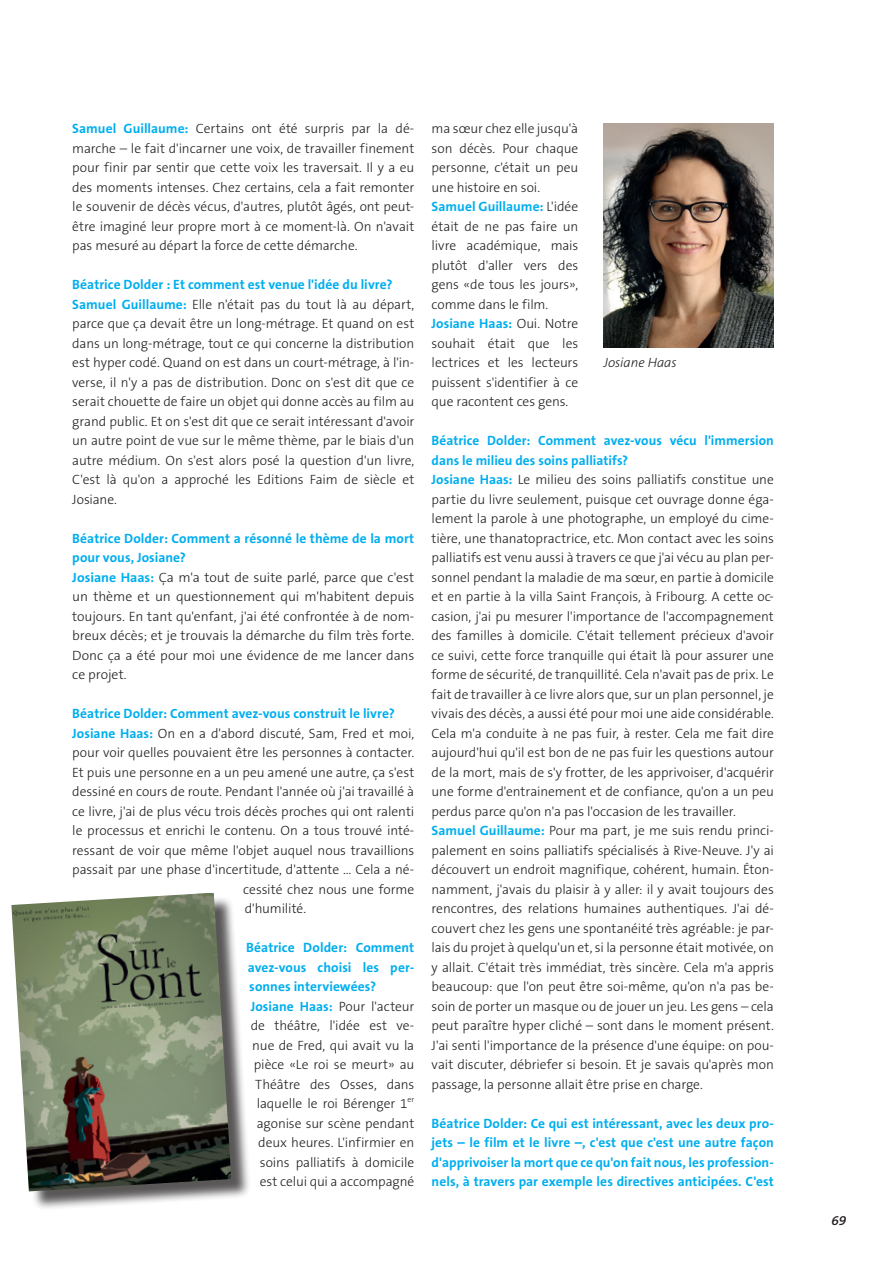
<style>
.page{position:relative;width:893px;height:1263px;background:#fff}
.page>*{position:absolute;margin:0;border:0;box-sizing:border-box;transform-origin:0 0}
.t1{font:300 13.5px/19.5px "The Sans B W3";letter-spacing:-.005em;color:#231f20;text-align:justify}
.t2{font:700 13.5px/19.5px "The Sans B W7";letter-spacing:.005em;color:#00aeef}
.t3{font:italic 300 13.5px "The Sans B W3";color:#231f20}
.t4{font:italic 600 13.5px "The Sans B W6";color:#231f20}
.t5{font:300 7.8px "The Sans B W3";color:#231f20}
.s1{font-family:"The Sans B W7";font-weight:700;color:#00aeef}
.s2{font-family:"The Sans B W3";font-weight:300;color:#231f20}
</style>
<div class="page">
<div style="left:14px;top:895px;width:237px;height:316px;background:#231f20;opacity:.75"></div>
<img style="left:11px;top:893px;width:220px;height:298px">
<img style="left:604px;top:123px;width:170px;height:225px">
<p class="t1" style="left:72px;top:119px;width:344px"><span class="s1">Samuel Guillaume:</span> Certains ont été surpris par la dé&shy;marche – le fait d'incarner une voix, de travailler finement pour finir par sentir que cette voix les traversait. Il y a eu des moments intenses. Chez certains, cela a fait remonter le souvenir de décès vécus, d'autres, plutôt âgés, ont peut&shy;être imaginé leur propre mort à ce moment-là. On n'avait pas mesuré au départ la force de cette démarche.</p>
<p class="t2" style="left:72px;top:275px;width:322px">Béatrice Dolder : Et comment est venue l'idée du livre?</p>
<p class="t1" style="left:72px;top:295px;width:344px"><span class="s1">Samuel Guillaume:</span> Elle n'était pas du tout là au départ, parce que ça devait être un long-métrage. Et quand on est dans un long-métrage, tout ce qui concerne la distribution est hyper codé. Quand on est dans un court-métrage, à l'in&shy;verse, il n'y a pas de distribution. Donc on s'est dit que ce serait chouette de faire un objet qui donne accès au film au grand public. Et on s'est dit que ce serait intéressant d'avoir un autre point de vue sur le même thème, par le biais d'un autre médium. On s'est alors posé la question d'un livre, C'est là qu'on a approché les Editions Faim de siècle et Josiane.</p>
<p class="t2" style="left:72px;top:528px;width:344px">Béatrice Dolder: Comment a résonné le thème de la mort pour vous, Josiane?</p>
<p class="t1" style="left:72px;top:568px;width:344px"><span class="s1">Josiane Haas:</span> Ça m'a tout de suite parlé, parce que c'est un thème et un questionnement qui m'habitent depuis toujours. En tant qu'enfant, j'ai été confrontée à de nom&shy;breux décès; et je trouvais la démarche du film très forte.<br>Donc ça a été pour moi une évidence de me lancer dans ce projet.</p>
<p class="t2" style="left:72px;top:704px;width:324px">Béatrice Dolder: Comment avez-vous construit le livre?</p>
<p class="t1" style="left:72px;top:724px;width:343px"><span class="s1">Josiane Haas:</span> On en a d'abord discuté, Sam, Fred et moi,</p>
<p class="t1" style="left:72px;top:743px;width:344px">pour voir quelles pouvaient être les personnes à contacter.</p>
<p class="t1" style="left:72px;top:763px;width:343px">Et puis une personne en a un peu amené une autre, ça s'est</p>
<p class="t1" style="left:72px;top:782px;width:344px">dessiné en cours de route. Pendant l'année où j'ai travaillé à</p>
<p class="t1" style="left:72px;top:802px;width:344px">ce livre, j'ai de plus vécu trois décès proches qui ont ralenti</p>
<p class="t1" style="left:72px;top:821px;width:343px">le processus et enrichi le contenu. On a tous trouvé inté-</p>
<p class="t1" style="left:72px;top:841px;width:344px">ressant de voir que même l'objet auquel nous travaillions</p>
<p class="t1" style="left:72px;top:860px;width:343px">passait par une phase d'incertitude, d'attente … Cela a né-</p>
<p class="t1" style="left:243px;top:879px;width:173px">cessité chez nous une forme</p>
<p class="t1" style="left:245px;top:899px;width:63px">d'humilité.</p>
<p class="t2" style="left:246px;top:938px;width:169px">Béatrice Dolder: Comment avez-vous choisi les per&shy;sonnes interviewées?<br>Josiane Haas: <span class="s2">Pour l'acteur</span></p>
<p class="t1" style="left:251px;top:1016px;width:165px;text-align:center">de théâtre, l'idée est ve&shy;nue de Fred, qui avait vu la pièce «Le roi se meurt» au<br>Théâtre des Osses, dans laquelle le roi Bérenger 1</p>
<p class="t5" style="left:408px;top:1094px;width:8px">er</p>
<p class="t1" style="left:257px;top:1114px;width:159px">agonise sur scène pendant deux heures. L'infirmier en soins palliatifs à domicile est celui qui a accompagné</p>
<p class="t1" style="left:432px;top:119px;width:148px">ma sœur chez elle jusqu'à son décès. Pour chaque personne, c'était un peu une histoire en soi.</p>
<p class="t2" style="left:432px;top:197px;width:148px">Samuel Guillaume: <span class="s2">L'idée</span></p>
<p class="t1" style="left:432px;top:216px;width:148px">était de ne pas faire un livre académique, mais plutôt d'aller vers des gens «de tous les jours», comme dans le film.</p>
<p class="t2" style="left:432px;top:314px;width:148px">Josiane Haas: <span class="s2">Oui. Notre</span></p>
<p class="t1" style="left:432px;top:333px;width:148px">souhait était que les lectrices et les lecteurs puissent s'identifier à ce que racontent ces gens.</p>
<p class="t2" style="left:432px;top:431px;width:344px">Béatrice Dolder: Comment avez-vous vécu l'immersion dans le milieu des soins palliatifs?</p>
<p class="t1" style="left:432px;top:470px;width:344px;text-align:left"><span class="s1">Josiane Haas:</span> Le milieu des soins palliatifs constitue une partie du livre seulement, puisque cet ouvrage donne éga&shy;lement la parole à une photographe, un employé du cime&shy;tière, une thanatopractrice, etc. Mon contact avec les soins palliatifs est venu aussi à travers ce que j'ai vécu au plan per&shy;sonnel pendant la maladie de ma sœur, en partie à domicile et en partie à la villa Saint François, à Fribourg. A cette oc&shy;casion, j'ai pu mesurer l'importance de l'accompagnement des familles à domicile. C'était tellement précieux d'avoir ce suivi, cette force tranquille qui était là pour assurer une forme de sécurité, de tranquillité. Cela n'avait pas de prix. Le fait de travailler à ce livre alors que, sur un plan personnel, je vivais des décès, a aussi été pour moi une aide considérable.<br>Cela m'a conduite à ne pas fuir, à rester. Cela me fait dire aujourd'hui qu'il est bon de ne pas fuir les questions autour de la mort, mais de s'y frotter, de les apprivoiser, d'acquérir une forme d'entrainement et de confiance, qu'on a un peu perdus parce qu'on n'a pas l'occasion de les travailler.<br><span class="s1">Samuel Guillaume:</span> Pour ma part, je me suis rendu princi&shy;palement en soins palliatifs spécialisés à Rive-Neuve. J'y ai découvert un endroit magnifique, cohérent, humain. Éton&shy;namment, j'avais du plaisir à y aller: il y avait toujours des rencontres, des relations humaines authentiques. J'ai dé&shy;couvert chez les gens une spontanéité très agréable: je par&shy;lais du projet à quelqu'un et, si la personne était motivée, on y allait. C'était très immédiat, très sincère. Cela m'a appris beaucoup: que l'on peut être soi-même, qu'on n'a pas be&shy;soin de porter un masque ou de jouer un jeu. Les gens – cela peut paraître hyper cliché – sont dans le moment présent.<br>J'ai senti l'importance de la présence d'une équipe: on pou&shy;vait discuter, débriefer si besoin. Et je savais qu'après mon passage, la personne allait être prise en charge.</p>
<p class="t2" style="left:432px;top:1113px;width:344px;text-align:justify">Béatrice Dolder: Ce qui est intéressant, avec les deux pro&shy;jets – le film et le livre –, c'est que c'est une autre façon d'apprivoiser la mort que ce qu'on fait nous, les profession&shy;nels, à travers par exemple les directives anticipées. C'est</p>
<p class="t3" style="left:604px;top:355px;width:74px">Josiane Haas</p>
<p class="t4" style="left:831px;top:1212px;width:16px">69</p>
</div>
